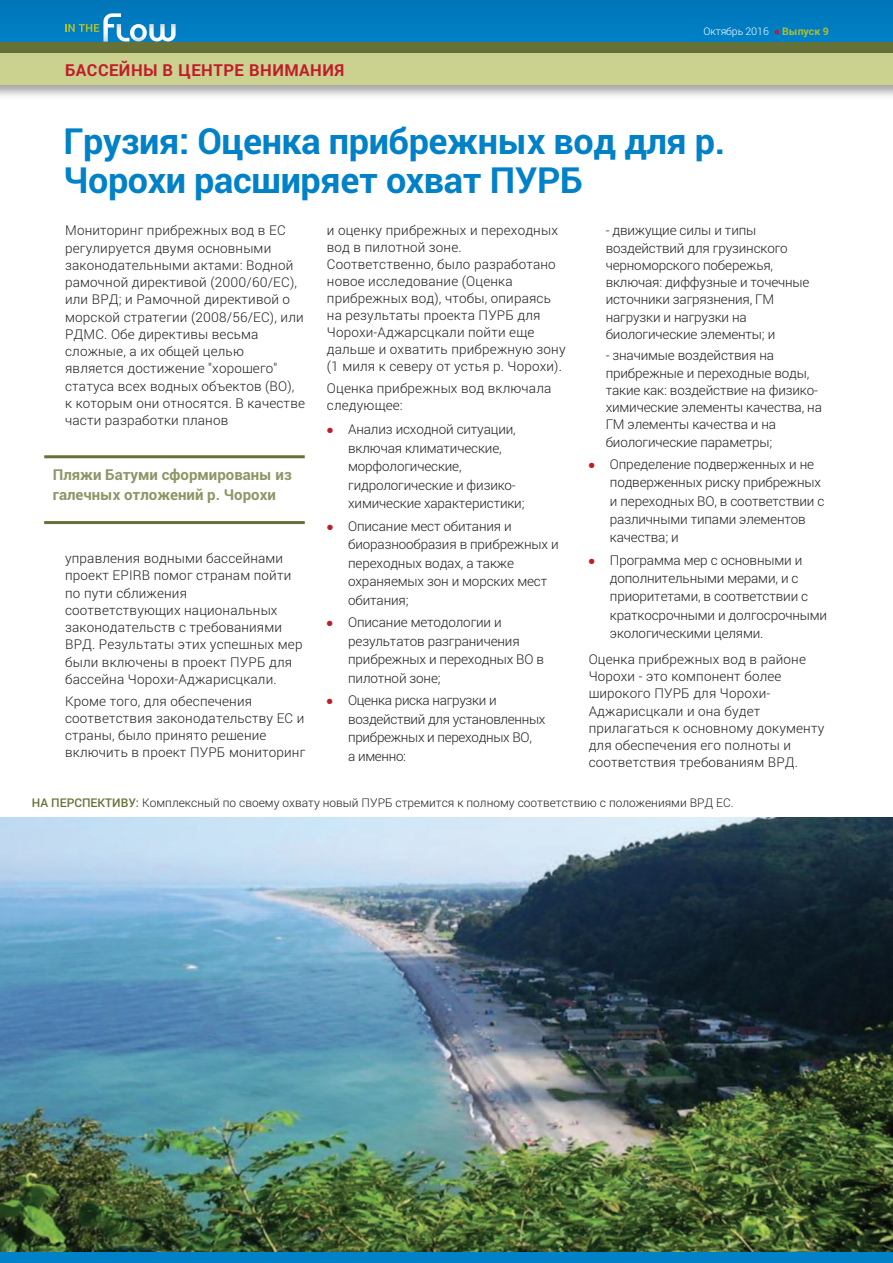
<style>
.page{position:relative;width:893px;height:1263px;background:#fff}
.page>*{position:absolute;margin:0;border:0;box-sizing:border-box;transform-origin:0 0}
.t1{font:700 36px/39px "Roboto";letter-spacing:-.01em;color:#0081c8}
.t2{font:700 16.5px "Roboto";letter-spacing:.03em;color:#bf1d2c}
.t3{font:700 15px/20.2px "Roboto";color:#8d9666}
.t4{font:300 13.5px/17.2px "Roboto";letter-spacing:.01em;color:#231f20}
.t5{font:300 13.5px/18.5px "Roboto";letter-spacing:-.01em;color:#231f20}
.t6{font:300 13.5px/18.5px "Roboto";letter-spacing:-.025em;color:#231f20}
.t7{font:300 12px "Roboto";color:#231f20}
.t8{font:300 10.5px "Roboto";letter-spacing:-.01em;color:#fff}
.s1{font-family:"Arial";font-weight:400;color:#bf1d2c}
.s2{font-weight:700;color:#b0be2d}
.s3{color:#bf1d2c}
.s4{font-weight:500;color:#657136}
</style>
<div class="page">
<img style="left:0;top:817px;width:893px;height:435px">
<div style="left:0;top:0;width:893px;height:43px;background:#007bbf"></div>
<svg style="left:65px;top:13px;width:111px;height:29px"></svg>
<div style="left:0;top:43px;width:893px;height:10px;background:#657136"></div>
<div style="left:0;top:53px;width:893px;height:32px;background:#cbd18f"></div>
<div style="left:0;top:1252px;width:893px;height:11px;background:#0081c8"></div>
<hr style="left:44px;top:455px;width:261px;height:3px;background:#657136">
<hr style="left:44px;top:521px;width:261px;height:3px;background:#657136">
<p class="t2" style="left:65px;top:60px;width:281px">БАССЕЙНЫ В ЦЕНТРЕ ВНИМАНИЯ</p>
<p class="t8" style="left:703px;top:25px;width:127px">Октябрь 2016 <span class="s1">●</span> <span class="s2">Выпуск 9</span></p>
<h1 class="t1" style="left:64px;top:122px;width:663px">Грузия: Оценка прибрежных вод для р.<br>Чорохи расширяет охват ПУРБ</h1>
<p class="t4" style="left:65px;top:222px;width:241px">Мониторинг прибрежных вод в ЕС регулируется двумя основными законодательными актами: Водной рамочной директивой (2000/60/EC), или ВРД; и Рамочной директивой о морской стратегии (2008/56/EC), или<br>РДМС. Обе директивы весьма сложные, а их общей целью является достижение "хорошего" статуса всех водных объектов (ВО),<br>к которым они относятся. В качестве части разработки планов</p>
<p class="t3" style="left:53px;top:464px;width:240px">Пляжи Батуми сформированы из галечных отложений р. Чорохи</p>
<p class="t4" style="left:65px;top:550px;width:239px">управления водными бассейнами проект EPIRB помог странам пойти по пути сближения соответствующих национальных законодательств с требованиями<br>ВРД. Результаты этих успешных мер были включены в проект ПУРБ для бассейна Чорохи-Аджарисцкали.</p>
<p class="t4" style="left:65px;top:693px;width:242px">Кроме того, для обеспечения соответствия законодательству ЕС и страны, было принято решение включить в проект ПУРБ мониторинг</p>
<p class="t4" style="left:327px;top:222px;width:240px">и оценку прибрежных и переходных вод в пилотной зоне.<br>Соответственно, было разработано новое исследование (Оценка прибрежных вод), чтобы, опираясь на результаты проекта ПУРБ для<br>Чорохи-Аджарсцкали пойти еще дальше и охватить прибрежную зону (1 миля к северу от устья р. Чорохи).</p>
<p class="t4" style="left:327px;top:380px;width:226px">Оценка прибрежных вод включала следующее:</p>
<p class="t5" style="left:348px;top:420px;width:178px;text-indent:-21px"><span class="s3">●</span> Анализ исходной ситуации, включая климатические, морфологические, гидрологические и физико&shy;химические характеристики;</p>
<p class="t5" style="left:348px;top:517px;width:212px;text-indent:-21px"><span class="s3">●</span> Описание мест обитания и биоразнообразия в прибрежных и переходных водах, а также охраняемых зон и морских мест обитания;</p>
<p class="t5" style="left:348px;top:613px;width:197px;text-indent:-21px"><span class="s3">●</span> Описание методологии и результатов разграничения прибрежных и переходных ВО в пилотной зоне;</p>
<p class="t6" style="left:348px;top:691px;width:199px;text-indent:-21px"><span class="s3">●</span> Оценка риска нагрузки и воздействий для установленных прибрежных и переходных ВО,<br>а именно:</p>
<p class="t5" style="left:606px;top:222px;width:205px;line-height:17.2px">- движущие силы и типы воздействий для грузинского черноморского побережья, включая: диффузные и точечные источники загрязнения, ГМ нагрузки и нагрузки на биологические элементы; и</p>
<p class="t5" style="left:606px;top:347px;width:218px;line-height:17.2px">- значимые воздействия на прибрежные и переходные воды, такие как: воздействие на физико&shy;химические элементы качества, на<br>ГМ элементы качества и на биологические параметры;</p>
<p class="t5" style="left:610px;top:455px;width:216px;text-indent:-21px"><span class="s3">●</span> Определение подверженных и не подверженных риску прибрежных и переходных ВО, в соответствии с различными типами элементов качества; и</p>
<p class="t5" style="left:610px;top:551px;width:219px;text-indent:-21px"><span class="s3">●</span> Программа мер с основными и дополнительными мерами, и с приоритетами, в соответствии с краткосрочными и долгосрочными экологическими целями.</p>
<p class="t4" style="left:589px;top:650px;width:237px">Оценка прибрежных вод в районе<br>Чорохи - это компонент более широкого ПУРБ для Чорохи-<br>Аджарисцкали и она будет прилагаться к основному документу для обеспечения его полноты и соответствия требованиям ВРД.</p>
<p class="t7" style="left:32px;top:796px;width:703px"><span class="s4">НА ПЕРСПЕКТИВУ:</span> Комплексный по своему охвату новый ПУРБ стремится к полному соответствию с положениями ВРД ЕС.</p>
</div>
